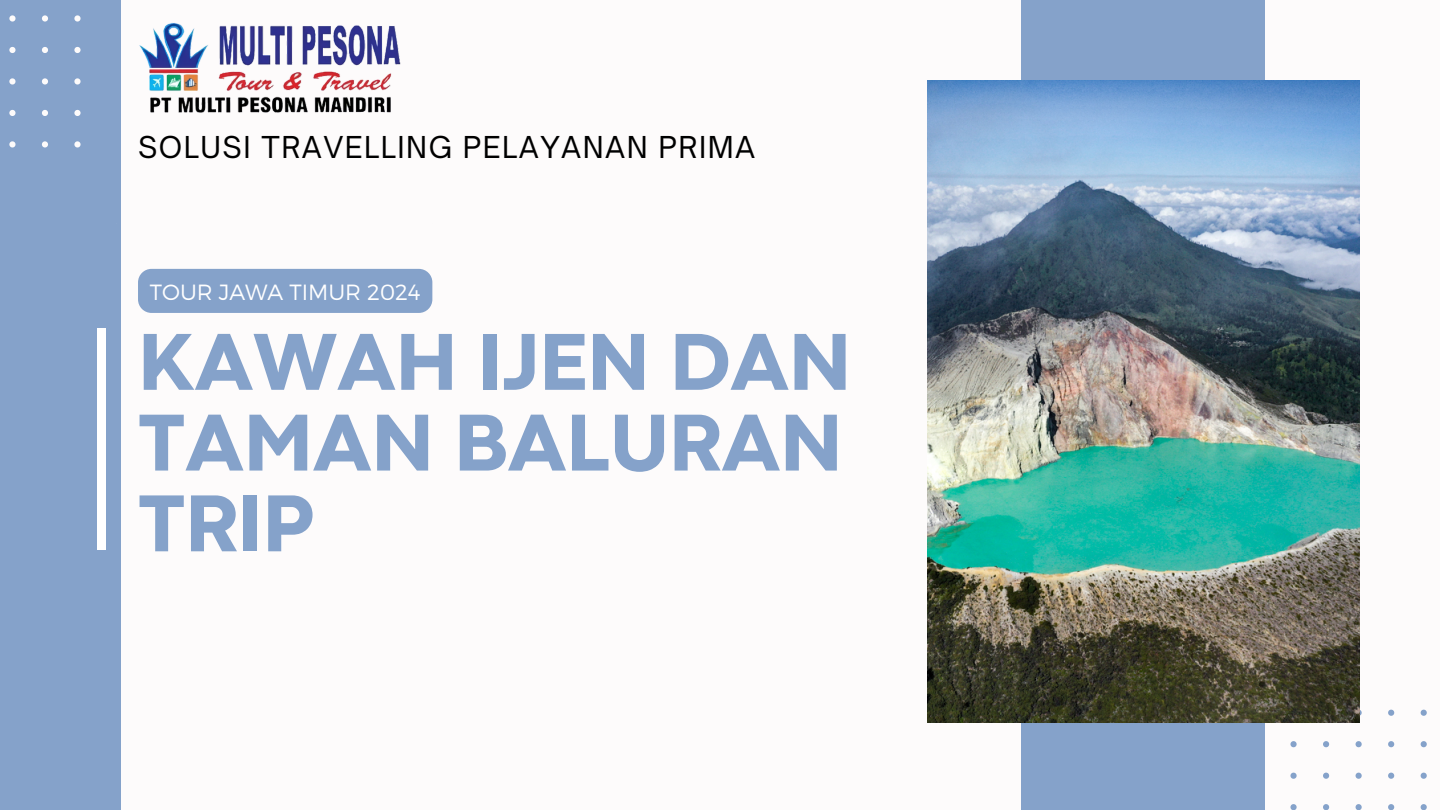
<style>
.page{position:relative;width:1440px;height:810px;background:#fdfbfb}
.page>*{position:absolute;margin:0;border:0;box-sizing:border-box;transform-origin:0 0}
.t1{font:800 84.1px/80.8px "Codec Pro";color:#85a2ca;text-align:justify}
.t2{font:28.9px "Open Sauce One";letter-spacing:.05em;color:#000}
.t3{font:300 22px "Montserrat";color:#fff}
</style>
<div class="page">
<div style="left:1022px;top:0;width:243px;height:810px;background:#85a2ca"></div>
<svg style="left:1290px;top:710px;width:137px;height:100px"></svg>
<div style="left:0;top:0;width:122px;height:810px;background:#85a2ca"></div>
<div style="left:97px;top:328px;width:8px;height:222px;background:#fff"></div>
<div style="left:138px;top:269px;width:294px;height:44px;background:#85a2ca;border-radius:14px"></div>
<svg style="left:9px;top:15px;width:72px;height:133px"></svg>
<img style="left:121px;top:0;width:280px;height:224px">
<img style="left:927px;top:80px;width:432px;height:642px">
<p class="t2" style="left:138px;top:129px;width:619px">SOLUSI TRAVELLING PELAYANAN PRIMA</p>
<p class="t3" style="left:150px;top:277px;width:272px">TOUR JAWA TIMUR 2024</p>
<h1 class="t1" style="left:138px;top:328px;width:715px">KAWAH IJEN DAN TAMAN BALURAN TRIP</h1>
</div>
